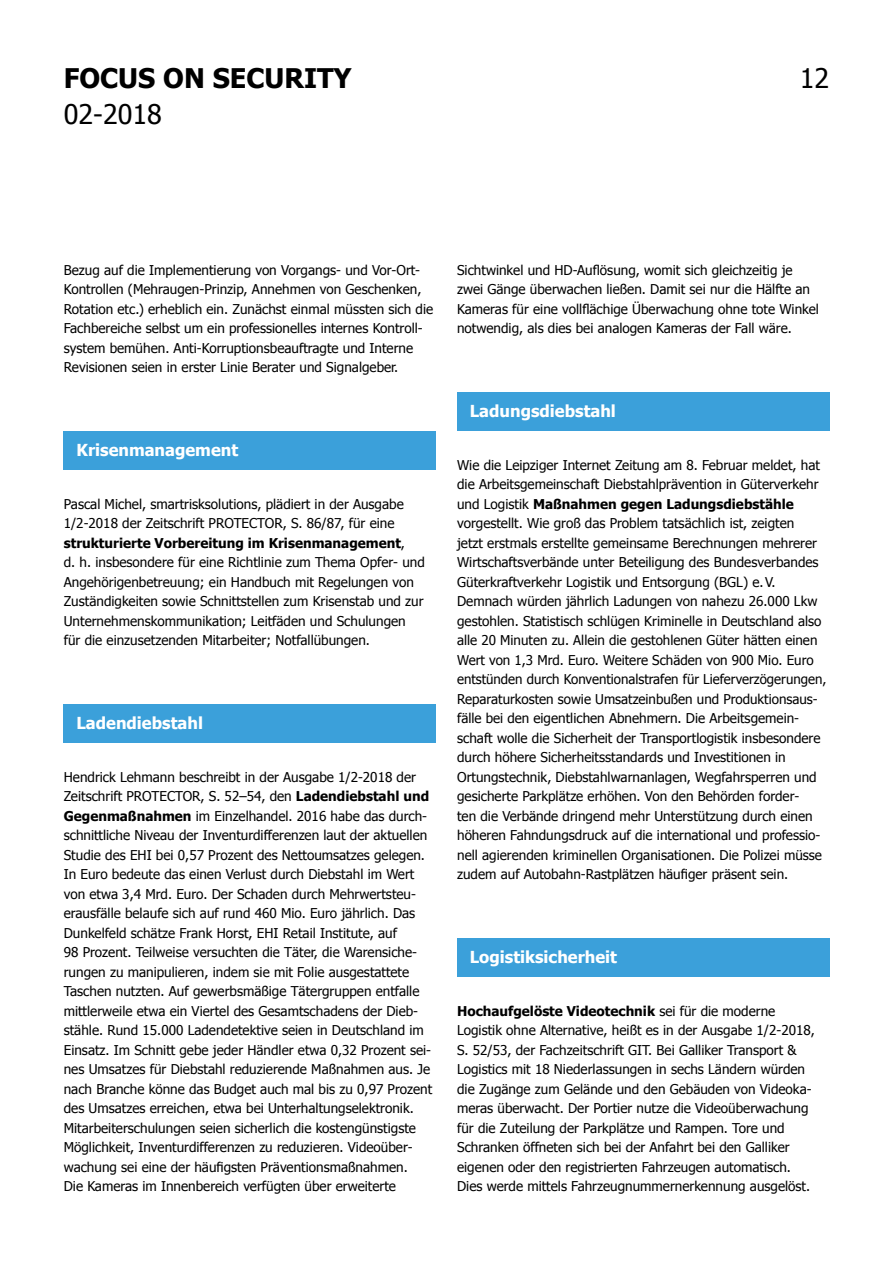
<style>
.page{position:relative;width:893px;height:1263px;background:#fff}
.page>*{position:absolute;margin:0;border:0;box-sizing:border-box;transform-origin:0 0}
.t1{font:700 27px "Tahoma";color:#000}
.t2{font:27px "Tahoma";color:#000}
.t3{font:700 16.5px "Tahoma";color:#fff}
.t4{font:13.5px/19.5px "Tahoma";color:#000}
.s1{font-weight:700}
</style>
<div class="page">
<div style="left:64px;top:431px;width:372px;height:39px;background:#3ba0da"></div>
<div style="left:64px;top:704px;width:372px;height:39px;background:#3ba0da"></div>
<div style="left:457px;top:392px;width:372px;height:39px;background:#3ba0da"></div>
<div style="left:457px;top:938px;width:372px;height:39px;background:#3ba0da"></div>
<h1 class="t1" style="left:64px;top:59px;width:289px">FOCUS ON SECURITY</h1>
<h1 class="t2" style="left:64px;top:96px;width:100px">02-2018</h1>
<h1 class="t2" style="left:800px;top:60px;width:31px">12</h1>
<p class="t4" style="left:64px;top:259px;width:371px">Bezug auf die Implementierung von Vorgangs- und Vor-Ort-Kontrollen (Mehraugen-Prinzip, Annehmen von Geschenken, Rotation etc.) erheblich ein. Zunächst einmal müssten sich die Fachbereiche selbst um ein professionelles internes Kontroll&shy;system bemühen. Anti-Korruptionsbeauftragte und Interne Revisionen seien in erster Linie Berater und Signalgeber.</p>
<p class="t3" style="left:77px;top:439px;width:163px">Krisenmanagement</p>
<p class="t4" style="left:64px;top:493px;width:363px">Pascal Michel, smartrisksolutions, plädiert in der Ausgabe 1/2-2018 der Zeitschrift PROTECTOR, S. 86/87, für eine <span class="s1">strukturierte Vorbereitung im Krisenmanagement</span>,<br>d. h. insbesondere für eine Richtlinie zum Thema Opfer- und Angehörigenbetreuung; ein Handbuch mit Regelungen von Zuständigkeiten sowie Schnittstellen zum Krisenstab und zur Unternehmenskommunikation; Leitfäden und Schulungen für die einzusetzenden Mitarbeiter; Notfallübungen.</p>
<p class="t3" style="left:77px;top:712px;width:128px">Ladendiebstahl</p>
<p class="t4" style="left:64px;top:766px;width:370px">Hendrick Lehmann beschreibt in der Ausgabe 1/2-2018 der Zeitschrift PROTECTOR, S. 52–54, den <span class="s1">Ladendiebstahl und Gegenmaßnahmen</span> im Einzelhandel. 2016 habe das durch&shy;schnittliche Niveau der Inventurdifferenzen laut der aktuellen Studie des EHI bei 0,57 Prozent des Nettoumsatzes gelegen.<br>In Euro bedeute das einen Verlust durch Diebstahl im Wert von etwa 3,4 Mrd. Euro. Der Schaden durch Mehrwertsteu&shy;erausfälle belaufe sich auf rund 460 Mio. Euro jährlich. Das Dunkelfeld schätze Frank Horst, EHI Retail Institute, auf<br>98 Prozent. Teilweise versuchten die Täter, die Warensiche&shy;rungen zu manipulieren, indem sie mit Folie ausgestattete Taschen nutzten. Auf gewerbsmäßige Tätergruppen entfalle mittlerweile etwa ein Viertel des Gesamtschadens der Dieb&shy;stähle. Rund 15.000 Ladendetektive seien in Deutschland im Einsatz. Im Schnitt gebe jeder Händler etwa 0,32 Prozent sei&shy;nes Umsatzes für Diebstahl reduzierende Maßnahmen aus. Je nach Branche könne das Budget auch mal bis zu 0,97 Prozent des Umsatzes erreichen, etwa bei Unterhaltungselektronik.<br>Mitarbeiterschulungen seien sicherlich die kostengünstigste Möglichkeit, Inventurdifferenzen zu reduzieren. Videoüber&shy;wachung sei eine der häufigsten Präventionsmaßnahmen.<br>Die Kameras im Innenbereich verfügten über erweiterte</p>
<p class="t4" style="left:457px;top:259px;width:363px">Sichtwinkel und HD-Auflösung, womit sich gleichzeitig je zwei Gänge überwachen ließen. Damit sei nur die Hälfte an Kameras für eine vollflächige Überwachung ohne tote Winkel notwendig, als dies bei analogen Kameras der Fall wäre.</p>
<p class="t3" style="left:470px;top:400px;width:148px">Ladungsdiebstahl</p>
<p class="t4" style="left:457px;top:454px;width:371px">Wie die Leipziger Internet Zeitung am 8. Februar meldet, hat die Arbeitsgemeinschaft Diebstahlprävention in Güterverkehr und Logistik <span class="s1">Maßnahmen gegen Ladungsdiebstähle </span>vorgestellt. Wie groß das Problem tatsächlich ist, zeigten<br>jetzt erstmals erstellte gemeinsame Berechnungen mehrerer Wirtschaftsverbände unter Beteiligung des Bundesverbandes Güterkraftverkehr Logistik und Entsorgung (BGL) e.V.<br>Demnach würden jährlich Ladungen von nahezu 26.000 Lkw gestohlen. Statistisch schlügen Kriminelle in Deutschland also alle 20 Minuten zu. Allein die gestohlenen Güter hätten einen Wert von 1,3 Mrd. Euro. Weitere Schäden von 900 Mio. Euro entstünden durch Konventionalstrafen für Lieferverzögerungen, Reparaturkosten sowie Umsatzeinbußen und Produktionsaus&shy;fälle bei den eigentlichen Abnehmern. Die Arbeitsgemein&shy;schaft wolle die Sicherheit der Transportlogistik insbesondere durch höhere Sicherheitsstandards und Investitionen in Ortungstechnik, Diebstahlwarnanlagen, Wegfahrsperren und gesicherte Parkplätze erhöhen. Von den Behörden forder-<br>ten die Verbände dringend mehr Unterstützung durch einen höheren Fahndungsdruck auf die international und professio&shy;nell agierenden kriminellen Organisationen. Die Polizei müsse zudem auf Autobahn-Rastplätzen häufiger präsent sein.</p>
<p class="t3" style="left:470px;top:946px;width:149px">Logistiksicherheit</p>
<p class="t4" style="left:457px;top:1000px;width:359px"><span class="s1">Hochaufgelöste Videotechnik</span> sei für die moderne Logistik ohne Alternative, heißt es in der Ausgabe 1/2-2018, S. 52/53, der Fachzeitschrift GIT. Bei Galliker Transport &amp; Logistics mit 18 Niederlassungen in sechs Ländern würden die Zugänge zum Gelände und den Gebäuden von Videoka&shy;meras überwacht. Der Portier nutze die Videoüberwachung für die Zuteilung der Parkplätze und Rampen. Tore und Schranken öffneten sich bei der Anfahrt bei den Galliker eigenen oder den registrierten Fahrzeugen automatisch.<br>Dies werde mittels Fahrzeugnummernerkennung ausgelöst.</p>
</div>
